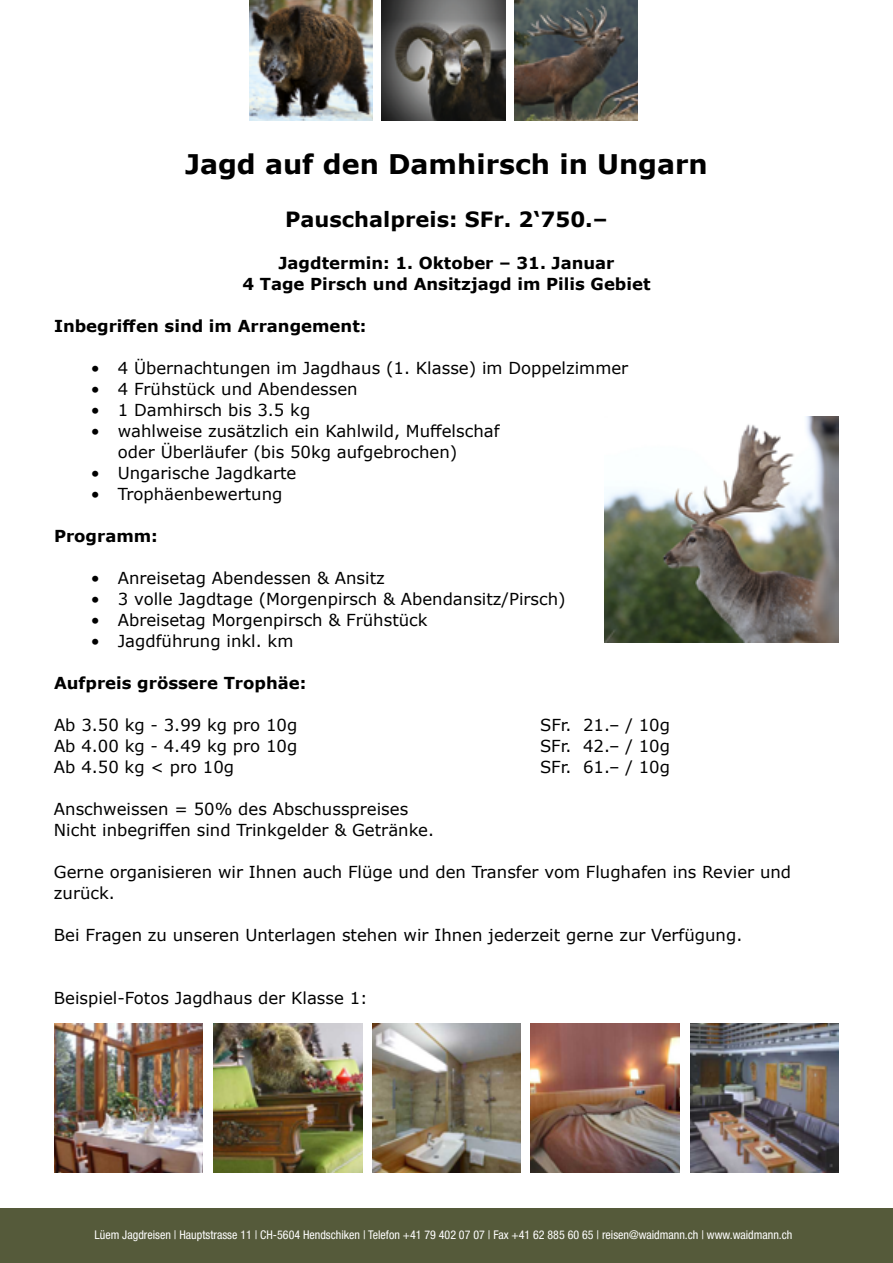
<style>
.page{position:relative;width:893px;height:1263px;background:#fff}
.page>*{position:absolute;margin:0;border:0;box-sizing:border-box;transform-origin:0 0}
.t1{font:700 27px "Verdana";color:#000}
.t2{font:700 21px "Verdana";color:#000}
.t3{font:16.5px/21px "Verdana";color:#000}
.t4{font:700 16.5px/21px "Verdana";color:#000;text-align:center}
.t5{font:condensed 12px "Helvetica Neue";color:#fff}
</style>
<div class="page">
<div style="left:0;top:1209px;width:893px;height:54px;background:#555a3a"></div>
<img style="left:249px;top:0;width:124px;height:120px">
<img style="left:382px;top:0;width:123px;height:120px">
<img style="left:514px;top:0;width:124px;height:120px">
<img style="left:54px;top:1024px;width:149px;height:148px">
<img style="left:214px;top:1024px;width:148px;height:148px">
<img style="left:530px;top:1024px;width:149px;height:148px">
<img style="left:372px;top:1024px;width:149px;height:148px">
<img style="left:690px;top:1024px;width:149px;height:148px">
<img style="left:605px;top:417px;width:234px;height:225px">
<h1 class="t1" style="left:185px;top:145px;width:524px">Jagd auf den Damhirsch in Ungarn</h1>
<p class="t2" style="left:285px;top:205px;width:324px">Pauschalpreis: SFr. 2‘750.–</p>
<p class="t4" style="left:242px;top:252px;width:410px">Jagdtermin: 1. Oktober – 31. Januar<br>4 Tage Pirsch und Ansitzjagd im Pilis Gebiet</p>
<p class="t4" style="left:54px;top:315px;width:314px">Inbegriffen sind im Arrangement:</p>
<p class="t3" style="left:91px;top:357px;width:539px">• 4 Übernachtungen im Jagdhaus (1. Klasse) im Doppelzimmer</p>
<p class="t3" style="left:91px;top:378px;width:268px">• 4 Frühstück und Abendessen</p>
<p class="t3" style="left:91px;top:399px;width:221px">• 1 Damhirsch bis 3.5 kg</p>
<p class="t3" style="left:118px;top:420px;width:383px;text-indent:-27px">• wahlweise zusätzlich ein Kahlwild, Muffelschaf oder Überläufer (bis 50kg aufgebrochen)</p>
<p class="t3" style="left:91px;top:462px;width:207px">• Ungarische Jagdkarte</p>
<p class="t3" style="left:91px;top:483px;width:193px">• Trophäenbewertung</p>
<p class="t4" style="left:54px;top:525px;width:105px">Programm:</p>
<p class="t3" style="left:91px;top:567px;width:296px">• Anreisetag Abendessen &amp; Ansitz</p>
<p class="t3" style="left:91px;top:588px;width:476px">• 3 volle Jagdtage (Morgenpirsch &amp; Abendansitz/Pirsch)</p>
<p class="t3" style="left:91px;top:609px;width:338px">• Abreisetag Morgenpirsch &amp; Frühstück</p>
<p class="t3" style="left:91px;top:630px;width:204px">• Jagdführung inkl. km</p>
<p class="t4" style="left:54px;top:672px;width:254px">Aufpreis grössere Trophäe:</p>
<p class="t3" style="left:54px;top:714px;width:245px">Ab 3.50 kg - 3.99 kg pro 10g</p>
<p class="t3" style="left:540px;top:714px;width:131px">SFr. 21.– / 10g</p>
<p class="t3" style="left:54px;top:735px;width:245px">Ab 4.00 kg - 4.49 kg pro 10g</p>
<p class="t3" style="left:540px;top:735px;width:131px">SFr. 42.– / 10g</p>
<p class="t3" style="left:54px;top:756px;width:182px">Ab 4.50 kg &lt; pro 10g</p>
<p class="t3" style="left:540px;top:756px;width:131px">SFr. 61.– / 10g</p>
<p class="t3" style="left:54px;top:798px;width:382px">Anschweissen = 50% des Abschusspreises<br>Nicht inbegriffen sind Trinkgelder &amp; Getränke.</p>
<p class="t3" style="left:54px;top:861px;width:739px">Gerne organisieren wir Ihnen auch Flüge und den Transfer vom Flughafen ins Revier und zurück.</p>
<p class="t3" style="left:54px;top:924px;width:690px">Bei Fragen zu unseren Unterlagen stehen wir Ihnen jederzeit gerne zur Verfügung.</p>
<p class="t3" style="left:54px;top:987px;width:315px">Beispiel-Fotos Jagdhaus der Klasse 1:</p>
<p class="t5" style="left:95px;top:1228px;width:699px">Lüem Jagdreisen | Hauptstrasse 11 | CH-5604 Hendschiken | Telefon +41 79 402 07 07 | Fax +41 62 885 60 65 | reisen@waidmann.ch | www.waidmann.ch</p>
</div>
